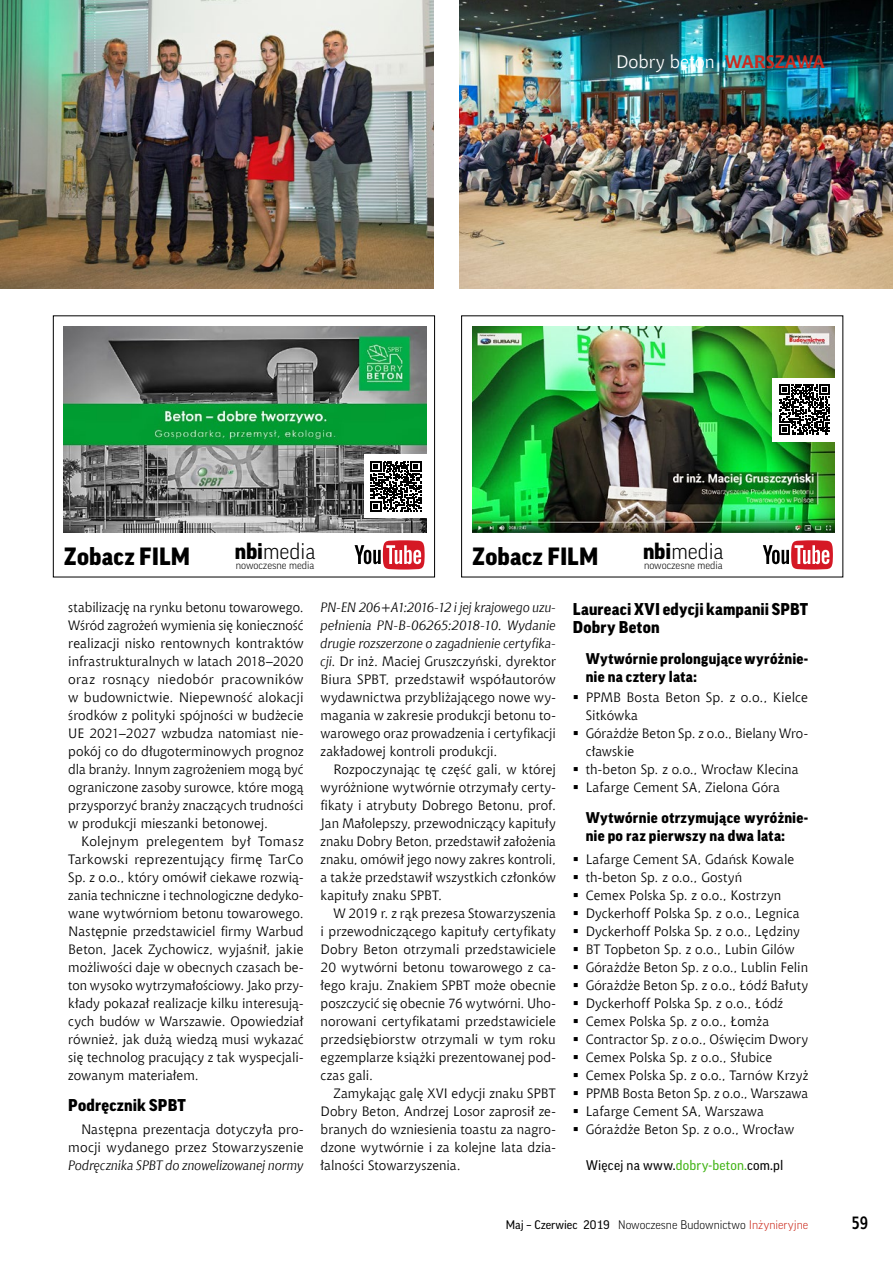
<style>
.page{position:relative;width:893px;height:1263px;background:#fff}
.page>*{position:absolute;margin:0;border:0;box-sizing:border-box;transform-origin:0 0}
.t1{font:900 24.15px "Good Pro";letter-spacing:.005em;color:#000}
.t2{font:300 21.9px "Good Pro";color:#000}
.t3{font:18px "Chianti EU";color:#fff}
.t4{font:700 18px "Aerton Cnd EFN";color:#000}
.t5{font:900 16.5px/18px "Good Pro";letter-spacing:.01em;color:#000}
.t6{font:900 15px/18px "Good Pro";letter-spacing:.015em;color:#000}
.t7{font:13.5px/18px "Chianti EU";letter-spacing:.005em;color:#000;text-align:justify}
.t8{font:italic 13.5px "Chianti EU";color:#000}
.t9{font:13.5px "Good Pro";letter-spacing:.01em;color:#000}
.t10{font:300 12px "Good Pro";color:#000}
.t11{font:300 10.5px "Good Pro";color:#000}
.s1{font-weight:700;color:#cb2a1d}
.s2{font-weight:900}
.s3{font-style:italic}
.s4{color:#40b313}
.s5{font-weight:400}
.s6{color:#cb2a1d}
</style>
<div class="page">
<img style="left:0;top:0;width:434px;height:288px">
<img style="left:459px;top:0;width:434px;height:288px">
<svg style="left:763px;top:540px;width:70px;height:29px"></svg>
<img style="left:472px;top:326px;width:363px;height:207px">
<div style="left:772px;top:378px;width:64px;height:63px;background:#fff"></div>
<svg style="left:779px;top:384px;width:51px;height:51px"></svg>
<svg style="left:355px;top:540px;width:70px;height:29px"></svg>
<div style="left:53px;top:316px;width:382px;height:261px;border:1px solid #000"></div>
<img style="left:64px;top:326px;width:363px;height:207px">
<div style="left:364px;top:454px;width:64px;height:64px;background:#fff"></div>
<svg style="left:370px;top:461px;width:51px;height:51px"></svg>
<h3 class="t3" style="left:616px;top:51px;width:210px">Dobry beton <span class="s1">WARSZAWA</span></h3>
<h1 class="t1" style="left:64px;top:543px;width:128px">Zobacz FILM</h1>
<h2 class="t2" style="left:235px;top:539px;width:82px"><span class="s2">nbi</span>media</h2>
<p class="t11" style="left:236px;top:559px;width:80px">nowoczesne media</p>
<h1 class="t1" style="left:472px;top:543px;width:128px">Zobacz FILM</h1>
<h2 class="t2" style="left:643px;top:539px;width:82px"><span class="s2">nbi</span>media</h2>
<p class="t11" style="left:644px;top:559px;width:80px">nowoczesne media</p>
<p class="t7" style="left:68px;top:598px;width:237px">stabilizację na rynku betonu towarowego.<br>Wśród zagrożeń wymienia się konieczność realizacji nisko rentownych kontraktów infrastrukturalnych w latach 2018–2020 oraz rosnący niedobór pracowników w budownictwie. Niepewność alokacji środków z polityki spójności w budżecie UE 2021–2027 wzbudza natomiast nie&shy;pokój co do długoterminowych prognoz dla branży. Innym zagrożeniem mogą być ograniczone zasoby surowce, które mogą przysporzyć branży znaczących trudności w produkcji mieszanki betonowej.</p>
<p class="t7" style="left:68px;top:832px;width:237px;text-indent:13px">Kolejnym prelegentem był Tomasz Tarkowski reprezentujący firmę TarCo Sp. z o.o., który omówił ciekawe rozwią&shy;zania techniczne i technologiczne dedyko&shy;wane wytwórniom betonu towarowego.<br>Następnie przedstawiciel firmy Warbud Beton, Jacek Zychowicz, wyjaśnił, jakie możliwości daje w obecnych czasach be&shy;ton wysoko wytrzymałościowy. Jako przy&shy;kłady pokazał realizacje kilku interesują&shy;cych budów w Warszawie. Opowiedział również, jak dużą wiedzą musi wykazać się technolog pracujący z tak wyspecjali&shy;zowanym materiałem.</p>
<p class="t5" style="left:68px;top:1096px;width:119px">Podręcznik SPBT</p>
<p class="t7" style="left:68px;top:1120px;width:237px;text-align:right">Następna prezentacja dotyczyła pro&shy;mocji wydanego przez Stowarzyszenie</p>
<p class="t8" style="left:68px;top:1157px;width:237px">Podręcznika SPBT do znowelizowanej normy</p>
<p class="t7" style="left:321px;top:598px;width:237px"><span class="s3">PN-EN 206+A1:2016-12 i jej krajowego uzu&shy;pełnienia PN-B-06265:2018-10. Wydanie drugie rozszerzone o zagadnienie certyfika&shy;cji</span>. Dr inż. Maciej Gruszczyński, dyrektor Biura SPBT, przedstawił współautorów wydawnictwa przybliżającego nowe wy&shy;magania w zakresie produkcji betonu to&shy;warowego oraz prowadzenia i certyfikacji zakładowej kontroli produkcji.</p>
<p class="t7" style="left:321px;top:760px;width:237px;text-indent:13px">Rozpoczynając tę część gali, w której wyróżnione wytwórnie otrzymały certy&shy;fikaty i atrybuty Dobrego Betonu, prof.<br>Jan Małolepszy, przewodniczący kapituły znaku Dobry Beton, przedstawił założenia znaku, omówił jego nowy zakres kontroli, a także przedstawił wszystkich członków kapituły znaku SPBT.</p>
<p class="t7" style="left:321px;top:904px;width:237px;text-indent:13px">W 2019 r. z rąk prezesa Stowarzyszenia i przewodniczącego kapituły certyfikaty Dobry Beton otrzymali przedstawiciele 20 wytwórni betonu towarowego z ca&shy;łego kraju. Znakiem SPBT może obecnie poszczycić się obecnie 76 wytwórni. Uho&shy;norowani certyfikatami przedstawiciele przedsiębiorstw otrzymali w tym roku egzemplarze książki prezentowanej pod&shy;czas gali.</p>
<p class="t7" style="left:321px;top:1084px;width:237px;text-indent:13px">Zamykając galę XVI edycji znaku SPBT Dobry Beton, Andrzej Losor zaprosił ze&shy;branych do wzniesienia toastu za nagro&shy;dzone wytwórnie i za kolejne lata dzia&shy;łalności Stowarzyszenia.</p>
<p class="t5" style="left:573px;top:600px;width:237px">Laureaci XVI edycji kampanii SPBT<br>Dobry Beton</p>
<p class="t6" style="left:586px;top:650px;width:224px">Wytwórnie prolongujące wyróżnie&shy;nie na cztery lata:</p>
<p class="t7" style="left:586px;top:688px;width:224px;text-align:left">PPMB Bosta Beton Sp. z o.o., Kielce<br>Sitkówka<br>Górażdże Beton Sp. z o.o., Bielany Wro&shy;cławskie<br>th-beton Sp. z o.o., Wrocław Klecina<br>Lafarge Cement SA, Zielona Góra</p>
<p class="t6" style="left:586px;top:808px;width:224px">Wytwórnie otrzymujące wyróżnie&shy;nie po raz pierwszy na dwa lata:</p>
<p class="t7" style="left:586px;top:850px;width:224px;text-align:left">Lafarge Cement SA, Gdańsk Kowale th-beton Sp. z o.o., Gostyń<br>Cemex Polska Sp. z o.o., Kostrzyn Dyckerhoff Polska Sp. z o.o., Legnica Dyckerhoff Polska Sp. z o.o., Lędziny BT Topbeton Sp. z o.o., Lubin Gilów Górażdże Beton Sp. z o.o., Lublin Felin Górażdże Beton Sp. z o.o., Łódź Bałuty Dyckerhoff Polska Sp. z o.o., Łódź Cemex Polska Sp. z o.o., Łomża Contractor Sp. z o.o., Oświęcim Dwory Cemex Polska Sp. z o.o., Słubice Cemex Polska Sp. z o.o., Tarnów Krzyż PPMB Bosta Beton Sp. z o.o., Warszawa Lafarge Cement SA, Warszawa Górażdże Beton Sp. z o.o., Wrocław</p>
<p class="t9" style="left:586px;top:1157px;width:199px">Więcej na www.<span class="s4">dobry-beton.</span>com.pl</p>
<p class="t10" style="left:506px;top:1218px;width:304px"><span class="s5">Maj – Czerwiec 2019</span> Nowoczesne Budownictwo <span class="s6">Inżynieryjne</span></p>
<h3 class="t4" style="left:851px;top:1212px;width:18px">59</h3>
</div>
